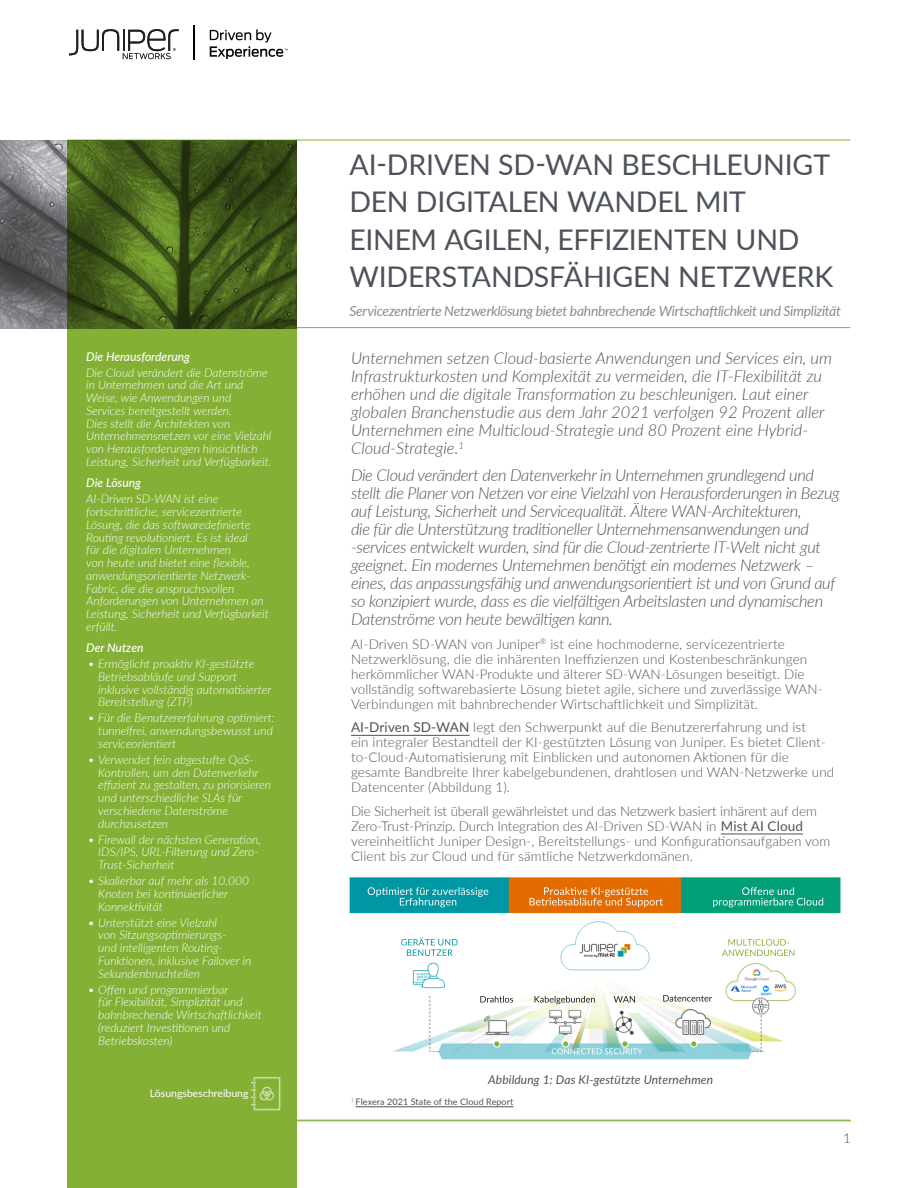
<style>
.page{position:relative;width:918px;height:1188px;background:#fff}
.page>*{position:absolute;margin:0;border:0;box-sizing:border-box;transform-origin:0 0}
.t1{font:28.5px/37.5px "Lato";letter-spacing:-.005em;color:#4d525a}
.Intro_Paragraph{font:italic 300 16.5px/18px "Lato";letter-spacing:-.02em;color:#4d525a}
.Intro_Paragraph-2{font:italic 300 16.5px/18px "Lato";color:#4d525a}
.Subtitle{font:italic 13.95px "Lato";letter-spacing:-.02em;color:#898d90}
.t2{font:300 13.5px/15px "Lato";letter-spacing:.01em;color:#4d525a}
.Sidebar_text{font:italic 300 12px/12.8px "Lato";color:#fff}
.Figure_Caption{font:italic 12px "Lato";letter-spacing:.01em;color:#4d525a}
.Sidebar_head{font:italic 500 12px "Lato";color:#fff}
.t3{font:10.5px "Lato";color:#fff}
.Footnote{font:9px "Lato";letter-spacing:.01em;color:#4d525a}
.s1{font-weight:400}
</style>
<div class="page">
<hr style="left:296px;top:327px;width:554px;height:1px;background:#84b135">
<img style="left:0;top:140px;width:68px;height:188px">
<hr style="left:193px;top:26px;width:2px;height:34px;background:#000">
<svg style="left:69px;top:29px;width:110px;height:30px"></svg>
<svg style="left:210px;top:29px;width:78px;height:30px"></svg>
<hr style="left:68px;top:140px;width:782px;height:1px;background:#84b135">
<svg style="left:68px;top:140px;width:229px;height:1048px;background:#78a130"></svg>
<svg style="left:251px;top:1077px;width:29px;height:33px"></svg>
<hr style="left:68px;top:1120px;width:783px;height:1px;background:#84b135">
<hr style="left:351px;top:735px;width:118px;height:1px;background:#4d525a">
<hr style="left:721px;top:834px;width:82px;height:1px;background:#4d525a">
<hr style="left:356px;top:1107px;width:157px;height:1px;background:#4d525a">
<img style="left:349px;top:878px;width:492px;height:182px">
<p class="Sidebar_head" style="left:86px;top:348px;width:105px">Die Herausforderung</p>
<p class="Sidebar_text" style="left:86px;top:366px;width:187px">Die Cloud verändert die Datenströme in Unternehmen und die Art und Weise, wie Anwendungen und Services bereitgestellt werden.<br>Dies stellt die Architekten von Unternehmensnetzen vor eine Vielzahl von Herausforderungen hinsichtlich Leistung, Sicherheit und Verfügbarkeit.</p>
<p class="Sidebar_head" style="left:86px;top:474px;width:56px">Die Lösung</p>
<p class="Sidebar_text" style="left:86px;top:492px;width:184px">AI-Driven SD-WAN ist eine fortschrittliche, servicezentrierte<br>Lösung, die das softwaredefinierte<br>Routing revolutioniert. Es ist ideal<br>für die digitalen Unternehmen<br>von heute und bietet eine flexible, anwendungsorientierte Netzwerk-<br>Fabric, die die anspruchsvollen<br>Anforderungen von Unternehmen an<br>Leistung, Sicherheit und Verfügbarkeit erfüllt.</p>
<p class="Sidebar_head" style="left:86px;top:639px;width:59px">Der Nutzen</p>
<p class="Sidebar_text" style="left:98px;top:657px;width:175px;text-indent:-11px">• Ermöglicht proaktiv KI-gestützte<br>Betriebsabläufe und Support inklusive vollständig automatisierter<br>Bereitstellung (ZTP)</p>
<p class="Sidebar_text" style="left:98px;top:711px;width:178px;text-indent:-11px">• Für die Benutzererfahrung optimiert: tunnelfrei, anwendungsbewusst und serviceorientiert</p>
<p class="Sidebar_text" style="left:98px;top:753px;width:174px;text-indent:-11px">• Verwendet fein abgestufte QoS-<br>Kontrollen, um den Datenverkehr effizient zu gestalten, zu priorisieren und unterschiedliche SLAs für verschiedene Datenströme durchzusetzen</p>
<p class="Sidebar_text" style="left:98px;top:833px;width:164px;text-indent:-11px">• Firewall der nächsten Generation,<br>IDS/IPS, URL-Filterung und Zero-<br>Trust-Sicherheit</p>
<p class="Sidebar_text" style="left:98px;top:874px;width:152px;text-indent:-11px">• Skalierbar auf mehr als 10.000<br>Knoten bei kontinuierlicher<br>Konnektivität</p>
<p class="Sidebar_text" style="left:98px;top:915px;width:155px;text-indent:-11px">• Unterstützt eine Vielzahl<br>von Sitzungsoptimierungs-<br>und intelligenten Routing-<br>Funktionen, inklusive Failover in<br>Sekundenbruchteilen</p>
<p class="Sidebar_text" style="left:98px;top:982px;width:165px;text-indent:-11px">• Offen und programmierbar<br>für Flexibilität, Simplizität und bahnbrechende Wirtschaftlichkeit (reduziert Investitionen und<br>Betriebskosten)</p>
<p class="t3" style="left:150px;top:1086px;width:100px">Lösungsbeschreibung</p>
<p class="t1" style="left:349px;top:145px;width:486px">AI-DRIVEN SD-WAN BESCHLEUNIGT<br>DEN DIGITALEN WANDEL MIT<br>EINEM AGILEN, EFFIZIENTEN UND<br>WIDERSTANDSFÄHIGEN NETZWERK</p>
<p class="Subtitle" style="left:349px;top:301px;width:493px">Servicezentrierte Netzwerklösung bietet bahnbrechende Wirtschaftlichkeit und Simplizität</p>
<p class="Intro_Paragraph-2" style="left:351px;top:349px;width:483px">Unternehmen setzen Cloud-basierte Anwendungen und Services ein, um Infrastrukturkosten und Komplexität zu vermeiden, die IT-Flexibilität zu erhöhen und die digitale Transformation zu beschleunigen. Laut einer globalen Branchenstudie aus dem Jahr 2021 verfolgen 92 Prozent aller Unternehmen eine Multicloud-Strategie und 80 Prozent eine Hybrid-Cloud-Strategie.<sup>1</sup></p>
<p class="Intro_Paragraph" style="left:351px;top:465px;width:490px">Die Cloud verändert den Datenverkehr in Unternehmen grundlegend und stellt die Planer von Netzen vor eine Vielzahl von Herausforderungen in Bezug auf Leistung, Sicherheit und Servicequalität. Ältere WAN-Architekturen,<br>die für die Unterstützung traditioneller Unternehmensanwendungen und -services entwickelt wurden, sind für die Cloud-zentrierte IT-Welt nicht gut geeignet. Ein modernes Unternehmen benötigt ein modernes Netzwerk – eines, das anpassungsfähig und anwendungsorientiert ist und von Grund auf so konzipiert wurde, dass es die vielfältigen Arbeitslasten und dynamischen Datenströme von heute bewältigen kann.</p>
<p class="t2" style="left:351px;top:636px;width:473px">AI-Driven SD-WAN von Juniper<sup>®</sup> ist eine hochmoderne, servicezentrierte Netzwerklösung, die die inhärenten Ineffizienzen und Kostenbeschränkungen herkömmlicher WAN-Produkte und älterer SD-WAN-Lösungen beseitigt. Die vollständig softwarebasierte Lösung bietet agile, sichere und zuverlässige WAN-Verbindungen mit bahnbrechender Wirtschaftlichkeit und Simplizität.</p>
<p class="t2" style="left:351px;top:719px;width:485px"><span class="s1">AI-Driven SD-WAN</span> legt den Schwerpunkt auf die Benutzererfahrung und ist<br>ein integraler Bestandteil der KI-gestützten Lösung von Juniper. Es bietet Client&shy;to-Cloud-Automatisierung mit Einblicken und autonomen Aktionen für die gesamte Bandbreite Ihrer kabelgebundenen, drahtlosen und WAN-Netzwerke und Datencenter (Abbildung 1).</p>
<p class="t2" style="left:351px;top:803px;width:481px">Die Sicherheit ist überall gewährleistet und das Netzwerk basiert inhärent auf dem Zero-Trust-Prinzip. Durch Integration des AI-Driven SD-WAN in <span class="s1">Mist AI Cloud </span>vereinheitlicht Juniper Design-, Bereitstellungs- und Konfigurationsaufgaben vom Client bis zur Cloud und für sämtliche Netzwerkdomänen.</p>
<p class="Figure_Caption" style="left:488px;top:1071px;width:226px">Abbildung 1: Das KI-gestützte Unternehmen</p>
<p class="Footnote" style="left:351px;top:1095px;width:164px"><sup>1</sup> Flexera 2021 State of the Cloud Report</p>
<p class="t2" style="left:843px;top:1130px;width:9px">1</p>
</div>
